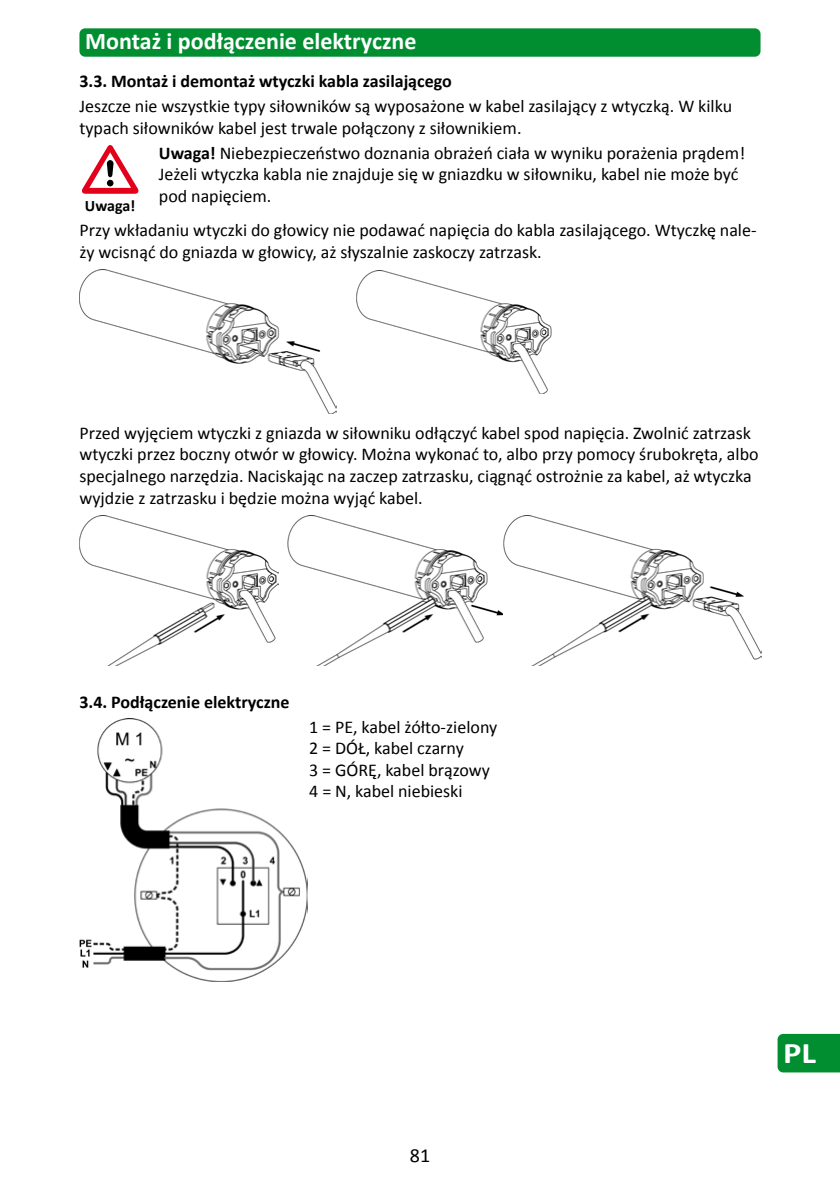
<style>
.page{position:relative;width:840px;height:1191px;background:#fff}
.page>*{position:absolute;margin:0;border:0;box-sizing:border-box;transform-origin:0 0}
.t1{font:700 30px "Calibri";color:#fff;scale:1.15 1}
.t2{font:700 24px "Calibri";color:#fff}
.t3{font:20px "Calibri";color:#000}
.t4{font:18px/21.6px "Calibri";color:#000}
.t5{font:700 18px "Calibri";color:#000}
.t6{font:700 16px "Calibri";letter-spacing:-.005em;color:#000}
.s1{font-weight:700}
</style>
<div class="page">
<div style="left:79px;top:28px;width:681px;height:29px;background:#008e30;border-radius:6px"></div>
<div style="left:777px;top:1034px;width:62px;height:38px;background:#008e30"></div>
<svg style="left:82px;top:145px;width:56px;height:49px"></svg>
<img style="left:357px;top:270px;width:194px;height:123px">
<img style="left:80px;top:270px;width:257px;height:144px">
<img style="left:79px;top:515px;width:199px;height:151px">
<img style="left:287px;top:515px;width:474px;height:151px">
<img style="left:79px;top:719px;width:228px;height:262px">
<h2 class="t2" style="left:85px;top:26px;width:333px">Montaż i podłączenie elektryczne</h2>
<p class="t5" style="left:79px;top:70px;width:373px">3.3. Montaż i demontaż wtyczki kabla zasilającego</p>
<p class="t4" style="left:79px;top:94px;width:653px">Jeszcze nie wszystkie typy siłowników są wyposażone w kabel zasilający z wtyczką. W kilku typach siłowników kabel jest trwale połączony z siłownikiem.</p>
<p class="t4" style="left:159px;top:141px;width:587px"><span class="s1">Uwaga!</span> Niebezpieczeństwo doznania obrażeń ciała w wyniku porażenia prądem!<br>Jeżeli wtyczka kabla nie znajduje się w gniazdku w siłowniku, kabel nie może być pod napięciem.</p>
<p class="t4" style="left:79px;top:219px;width:678px">Przy wkładaniu wtyczki do głowicy nie podawać napięcia do kabla zasilającego. Wtyczkę nale&shy;ży wcisnąć do gniazda w głowicy, aż słyszalnie zaskoczy zatrzask.</p>
<p class="t6" style="left:85px;top:196px;width:52px">Uwaga!</p>
<p class="t4" style="left:79px;top:421px;width:680px">Przed wyjęciem wtyczki z gniazda w siłowniku odłączyć kabel spod napięcia. Zwolnić zatrzask wtyczki przez boczny otwór w głowicy. Można wykonać to, albo przy pomocy śrubokręta, albo specjalnego narzędzia. Naciskając na zaczep zatrzasku, ciągnąć ostrożnie za kabel, aż wtyczka wyjdzie z zatrzasku i będzie można wyjąć kabel.</p>
<p class="t5" style="left:79px;top:690px;width:211px">3.4. Podłączenie elektryczne</p>
<p class="t4" style="left:309px;top:715px;width:189px">1 = PE, kabel żółto-zielony<br>2 = DÓŁ, kabel czarny<br>3 = GÓRĘ, kabel brązowy<br>4 = N, kabel niebieski</p>
<p class="t3" style="left:409px;top:1142px;width:22px">81</p>
<h1 class="t1" style="left:782px;top:1034px;width:30px">PL</h1>
</div>
